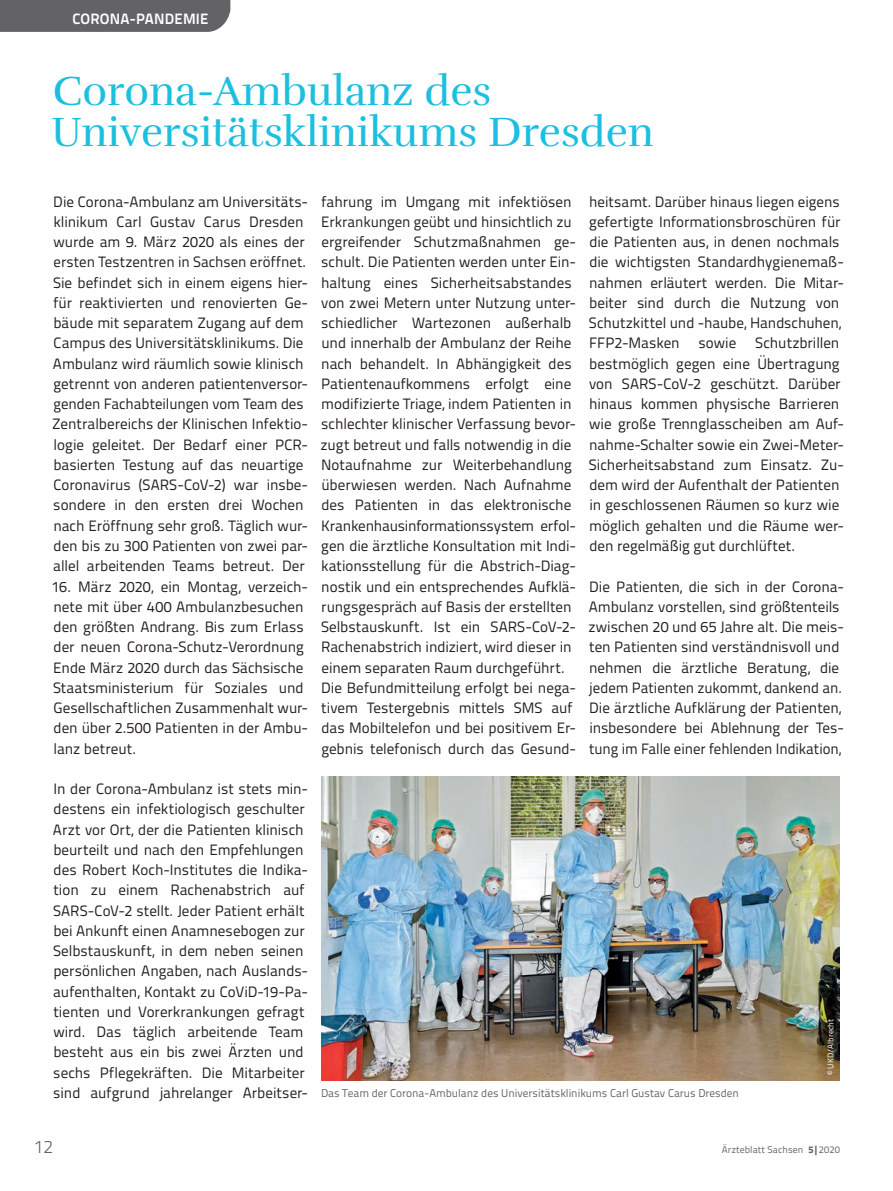
<style>
.page{position:relative;width:893px;height:1191px;background:#fff}
.page>*{position:absolute;margin:0;border:0;box-sizing:border-box;transform-origin:0 0}
.t1{font:42px/40.5px "Rufina";color:#1cbfdf}
.t2{font:300 18px "Titillium Text";color:#636366}
.t3{font:15px/20.2px "Titillium Text";color:#231f20}
.t4{font:700 15px "Titillium Text";letter-spacing:.01em;color:#fff}
.t5{font:11.25px "Titillium Text";color:#636366}
.t6{font:9.75px "Titillium Text";letter-spacing:.01em;color:#636366}
.t7{font:8.25px "Titillium Text";color:#fff}
.s1{font-weight:800}
</style>
<div class="page">
<div style="left:0;top:0;width:230px;height:32px;background:#636366"></div>
<img style="left:321px;top:776px;width:519px;height:304px">
<p class="t4" style="left:72px;top:7px;width:137px">CORONA-PANDEMIE</p>
<h1 class="t1" style="left:52px;top:71px;width:604px">Corona-Ambulanz des<br>Universitätsklinikums Dresden</h1>
<p class="t3" style="left:52px;top:190px;width:258px">Die Corona-Ambulanz am Universitäts&shy;klinikum Carl Gustav Carus Dresden wurde am 9. März 2020 als eines der ersten Testzentren in Sachsen eröffnet.<br>Sie befindet sich in einem eigens hier&shy;für reaktivierten und renovierten Ge-- bäude mit separatem Zugang auf dem Campus des Universitätsklinikums. Die Ambulanz wird räumlich sowie klinisch getrennt von anderen patientenversor&shy;genden Fachabteilungen vom Team des Zentralbereichs der Klinischen Infektio&shy;logie geleitet. Der Bedarf einer PCR&shy;basierten Testung auf das neuartige Coronavirus (SARS-CoV-2) war insbe&shy;sondere in den ersten drei Wochen nach Eröffnung sehr groß. Täglich wur&shy;den bis zu 300 Patienten von zwei par&shy;allel arbeitenden Teams betreut. Der</p>
<p class="t3" style="left:52px;top:575px;width:258px">16. März 2020, ein Montag, verzeich&shy;nete mit über 400 Ambulanzbesuchen den größten Andrang. Bis zum Erlass der neuen Corona-Schutz-Verordnung Ende März 2020 durch das Sächsische Staatsministerium für Soziales und Gesellschaftlichen Zusammenhalt wur&shy;den über 2.500 Patienten in der Ambu&shy;lanz betreut.</p>
<p class="t3" style="left:53px;top:778px;width:257px">In der Corona-Ambulanz ist stets min&shy;destens ein infektiologisch geschulter Arzt vor Ort, der die Patienten klinisch beurteilt und nach den Empfehlungen des Robert Koch-Institutes die Indika&shy;tion zu einem Rachenabstrich auf SARS-CoV-2 stellt. Jeder Patient erhält bei Ankunft einen Anamnesebogen zur Selbstauskunft, in dem neben seinen persönlichen Angaben, nach Auslands&shy;aufenthalten, Kontakt zu CoViD-19-Pa&shy;tienten und Vorerkrankungen gefragt wird. Das täglich arbeitende Team besteht aus ein bis zwei Ärzten und sechs Pflegekräften. Die Mitarbeiter sind aufgrund jahrelanger Arbeitser-</p>
<p class="t3" style="left:320px;top:190px;width:257px">fahrung im Umgang mit infektiösen Erkrankungen geübt und hinsichtlich zu ergreifender Schutzmaßnahmen ge-- schult. Die Patienten werden unter Ein&shy;haltung eines Sicherheitsabstandes von zwei Metern unter Nutzung unter&shy;schiedlicher Wartezonen außerhalb und innerhalb der Ambulanz der Reihe nach behandelt. In Abhängigkeit des Patientenaufkommens erfolgt eine modifizierte Triage, indem Patienten in schlechter klinischer Verfassung bevor&shy;zugt betreut und falls notwendig in die Notaufnahme zur Weiterbehandlung überwiesen werden. Nach Aufnahme des Patienten in das elektronische Krankenhausinformationssystem erfol&shy;gen die ärztliche Konsultation mit Indi&shy;kationsstellung für die Abstrich-Diag&shy;nostik und ein entsprechendes Aufklä&shy;rungsgespräch auf Basis der erstellten Selbstauskunft. Ist ein SARS-CoV-2- Rachenabstrich indiziert, wird dieser in einem separaten Raum durchgeführt.<br>Die Befundmitteilung erfolgt bei nega&shy;tivem Testergebnis mittels SMS auf das Mobiltelefon und bei positivem Er-- gebnis telefonisch durch das Gesund-</p>
<p class="t3" style="left:589px;top:190px;width:257px">heitsamt. Darüber hinaus liegen eigens gefertigte Informationsbroschüren für die Patienten aus, in denen nochmals die wichtigsten Standardhygienemaß&shy;nahmen erläutert werden. Die Mitar&shy;beiter sind durch die Nutzung von Schutzkittel und -haube, Handschuhen, FFP2-Masken</p>
<p class="t3" style="left:589px;top:332px;width:257px;text-indent:166px">Schutzbrillen bestmöglich gegen eine Übertragung von SARS-CoV-2 geschützt. Darüber hinaus kommen physische Barrieren wie große Trennglasscheiben am Auf&shy;nahme-Schalter sowie ein Zwei-Meter-Sicherheitsabstand zum Einsatz. Zu-- dem wird der Aufenthalt der Patienten in geschlossenen Räumen so kurz wie möglich gehalten und die Räume wer&shy;den regelmäßig gut durchlüftet.</p>
<p class="t3" style="left:588px;top:575px;width:257px">Die Patienten, die sich in der Corona-Ambulanz vorstellen, sind größtenteils zwischen 20 und 65 Jahre alt. Die meis&shy;ten Patienten sind verständnisvoll und nehmen die ärztliche Beratung, die jedem Patienten zukommt, dankend an.<br>Die ärztliche Aufklärung der Patienten, insbesondere bei Ablehnung der Tes&shy;tung im Falle einer fehlenden Indikation,</p>
<p class="t3" style="left:698px;top:332px;width:39px">sowie</p>
<p class="t5" style="left:321px;top:1085px;width:419px">Das Team der Corona-Ambulanz des Universitätsklinikums Carl Gustav Carus Dresden</p>
<p class="t7" style="left:825px;top:1074px;width:57px;rotate:-90deg">© UKD/Albrecht</p>
<p class="t2" style="left:34px;top:1133px;width:21px">12</p>
<p class="t6" style="left:722px;top:1142px;width:119px">Ärzteblatt Sachsen <span class="s1">5|</span>2020</p>
</div>
